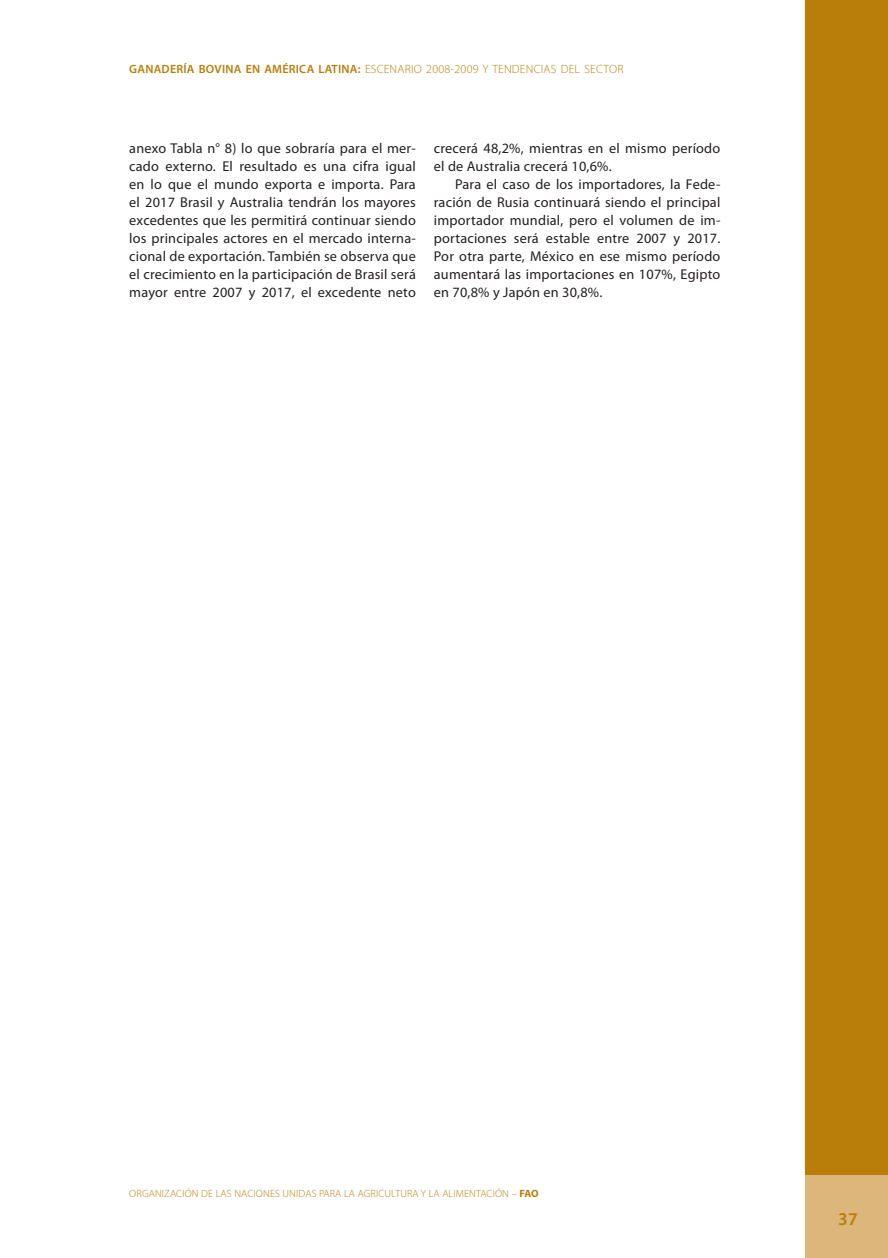
<style>
.page{position:relative;width:888px;height:1258px;background:#fff}
.page>*{position:absolute;margin:0;border:0;box-sizing:border-box;transform-origin:0 0}
.t1{font:600 18px "Myriad Pro";color:#b97e0a}
.t2{font:14.25px/18px "Myriad Pro";letter-spacing:.015em;color:#231f20;text-align:justify}
.t3{font:300 12px "Myriad Pro";letter-spacing:.02em;color:#b97e0a}
.t4{font:300 10.5px "Myriad Pro";letter-spacing:.015em;color:#b97e0a}
.s1{font-weight:600}
.s2{font-weight:700}
</style>
<div class="page">
<div style="left:805px;top:0;width:83px;height:1258px;background:#b97e0a"></div>
<div style="left:805px;top:1175px;width:83px;height:83px;background:#dcb67b"></div>
<p class="t3" style="left:129px;top:62px;width:496px"><span class="s1">GANADERÍA BOVINA EN AMÉRICA LATINA:</span> ESCENARIO 2008-2009 Y TENDENCIAS DEL SECTOR</p>
<p class="t2" style="left:129px;top:139px;width:288px">anexo Tabla n° 8) lo que sobraría para el mer&shy;cado externo. El resultado es una cifra igual en lo que el mundo exporta e importa. Para el 2017 Brasil y Australia tendrán los mayores excedentes que les permitirá continuar siendo los principales actores en el mercado interna&shy;cional de exportación. También se observa que el crecimiento en la participación de Brasil será mayor entre 2007 y 2017, el excedente neto</p>
<p class="t2" style="left:434px;top:139px;width:288px">crecerá 48,2%, mientras en el mismo período el de Australia crecerá 10,6%.</p>
<p class="t2" style="left:434px;top:175px;width:288px;text-indent:21px">Para el caso de los importadores, la Fede&shy;ración de Rusia continuará siendo el principal importador mundial, pero el volumen de im&shy;portaciones será estable entre 2007 y 2017.<br>Por otra parte, México en ese mismo período aumentará las importaciones en 107%, Egipto en 70,8% y Japón en 30,8%.</p>
<p class="t4" style="left:129px;top:1187px;width:411px">ORGANIZACIÓN DE LAS NACIONES UNIDAS PARA LA AGRICULTURA Y LA ALIMENTACIÓN – <span class="s2">FAO</span></p>
<p class="t1" style="left:838px;top:1207px;width:21px">37</p>
</div>
